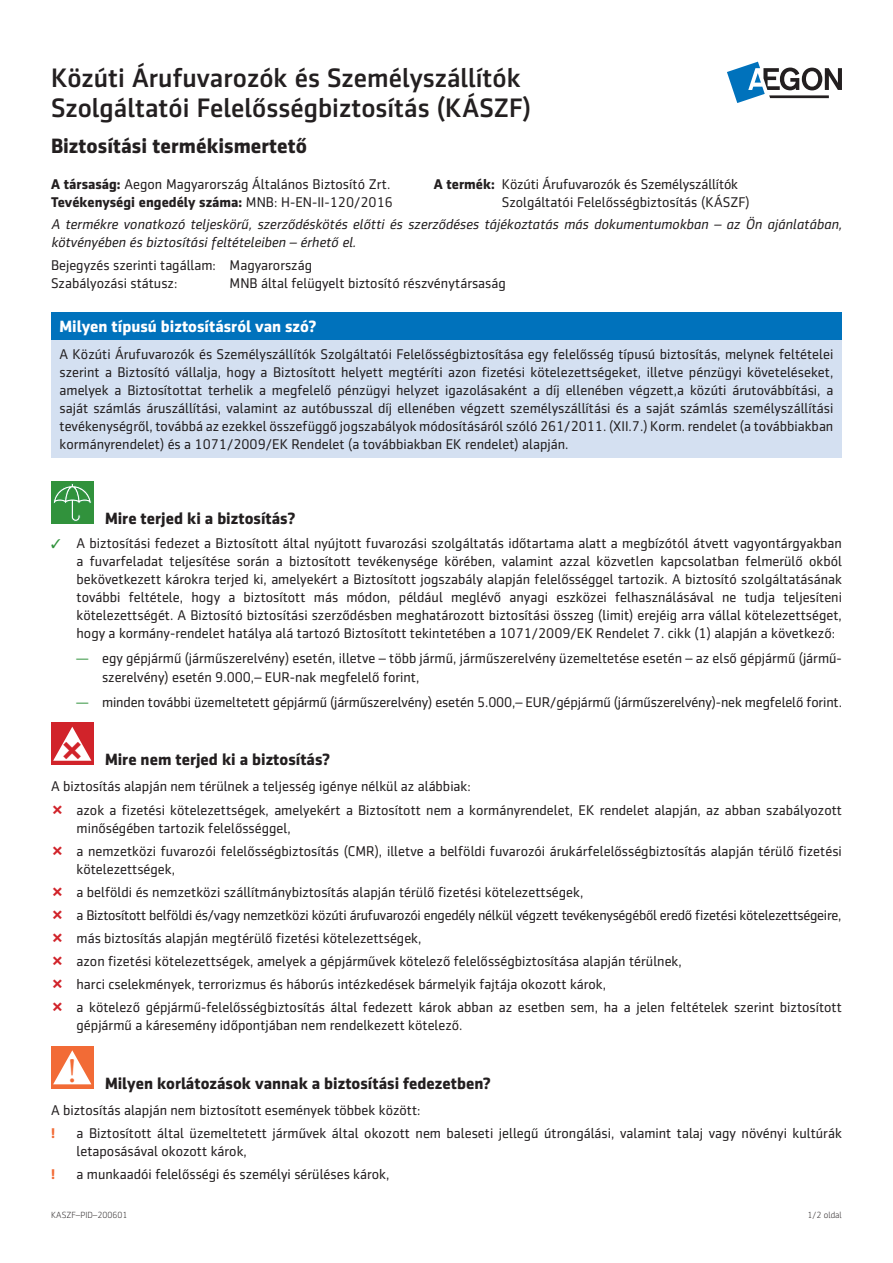
<style>
.page{position:relative;width:893px;height:1263px;background:#fff}
.page>*{position:absolute;margin:0;border:0;box-sizing:border-box;transform-origin:0 0}
.t1{font:500 27px/30px "Sentico Sans DT";color:#231f20}
.t2{font:700 21px "Sentico Sans DT";color:#231f20}
.t3{font:700 16.5px "Sentico Sans DT";color:#231f20}
.t4{font:700 16.5px "Sentico Sans DT";color:#fff}
.t5{font:14.25px/18px "Sentico Sans DT";color:#231f20}
.t6{font:italic 14.25px/18px "Sentico Sans DT";color:#231f20}
.t7{font:700 14.25px "Sentico Sans DT";color:#231f20}
.t8{font:700 14.25px "Sentico Sans DT";color:#f26b36}
.t9{font:300 9px "Sentico Sans DT";color:#231f20}
.s1{font-weight:700}
.s2{font-weight:400}
.s3{color:#31923c}
</style>
<div class="page">
<div style="left:51px;top:312px;width:791px;height:28px;background:#0072bc"></div>
<div style="left:51px;top:340px;width:791px;height:118px;background:#d4e0f1"></div>
<div style="left:51px;top:481px;width:43px;height:43px;background:#31923c"></div>
<svg style="left:53px;top:483px;width:38px;height:38px"></svg>
<div style="left:51px;top:722px;width:43px;height:43px;background:#d1232a"></div>
<div style="left:51px;top:1046px;width:43px;height:42px;background:#f26b36"></div>
<svg style="left:53px;top:1050px;width:38px;height:34px"></svg>
<svg style="left:727px;top:62px;width:115px;height:41px"></svg>
<svg style="left:53px;top:727px;width:38px;height:34px"></svg>
<h1 class="t1" style="left:51px;top:63px;width:482px">Közúti Árufuvarozók és Személyszállítók<br>Szolgáltatói Felelősségbiztosítás (KÁSZF)</h1>
<h2 class="t2" style="left:51px;top:134px;width:257px">Biztosítási termékismertető</h2>
<p class="t5" style="left:51px;top:175px;width:341px"><span class="s1">A társaság:</span> Aegon Magyarország Általános Biztosító Zrt.</p>
<p class="t5" style="left:434px;top:175px;width:306px"><span class="s1">A termék:</span> Közúti Árufuvarozók és Személyszállítók</p>
<p class="t7" style="left:51px;top:194px;width:343px">Tevékenységi engedély száma: <span class="s2">MNB: H-EN-II-120/2016</span></p>
<p class="t5" style="left:502px;top:193px;width:249px">Szolgáltatói Felelősségbiztosítás (KÁSZF)</p>
<p class="t6" style="left:51px;top:216px;width:792px">A termékre vonatkozó teljeskörű, szerződéskötés előtti és szerződéses tájékoztatás más dokumentumokban – az Ön ajánlatában, kötvényében és biztosítási feltételeiben – érhető el.</p>
<p class="t5" style="left:51px;top:256px;width:263px">Bejegyzés szerinti tagállam: Magyarország<br>Szabályozási státusz:</p>
<p class="t5" style="left:230px;top:274px;width:278px">MNB által felügyelt biztosító részvénytársaság</p>
<p class="t4" style="left:60px;top:317px;width:258px">Milyen típusú biztosításról van szó?</p>
<p class="t5" style="left:60px;top:345px;width:775px;text-align:justify">A Közúti Árufuvarozók és Személyszállítók Szolgáltatói Felelősségbiztosítása egy felelősség típusú biztosítás, melynek feltételei szerint a Biztosító vállalja, hogy a Biztosított helyett megtéríti azon fizetési kötelezettségeket, illetve pénzügyi követeléseket, amelyek a Biztosítottat terhelik a megfelelő pénzügyi helyzet igazolásaként a díj ellenében végzett,a közúti árutovábbítási, a saját számlás áruszállítási, valamint az autóbusszal díj ellenében végzett személyszállítási és a saját számlás személyszállítási tevékenységről, továbbá az ezekkel összefüggő jogszabályok módosításáról szóló 261/2011. (XII.7.) Korm. rendelet (a továbbiakban kormányrendelet) és a 1071/2009/EK Rendelet (a továbbiakban EK rendelet) alapján.</p>
<p class="t3" style="left:105px;top:508px;width:192px">Mire terjed ki a biztosítás?</p>
<p class="t5" style="left:77px;top:534px;width:767px;text-align:justify;text-indent:-26px"><span class="s3">✓</span> A biztosítási fedezet a Biztosított által nyújtott fuvarozási szolgáltatás időtartama alatt a megbízótól átvett vagyontárgyakban a fuvarfeladat teljesítése során a biztosított tevékenysége körében, valamint azzal közvetlen kapcsolatban felmerülő okból bekövetkezett károkra terjed ki, amelyekért a Biztosított jogszabály alapján felelősséggel tartozik. A biztosító szolgáltatásának további feltétele, hogy a biztosított más módon, például meglévő anyagi eszközei felhasználásával ne tudja teljesíteni kötelezettségét. A Biztosító biztosítási szerződésben meghatározott biztosítási összeg (limit) erejéig arra vállal kötelezettséget, hogy a kormány-rendelet hatálya alá tartozó Biztosított tekintetében a 1071/2009/EK Rendelet 7. cikk (1) alapján a következő:</p>
<p class="t5" style="left:102px;top:648px;width:741px;line-height:19.5px;text-indent:-26px"><span class="s3">—</span> egy gépjármű (járműszerelvény) esetén, illetve – több jármű, járműszerelvény üzemeltetése esetén – az első gépjármű (jármű&shy;szerelvény) esetén 9.000,– EUR-nak megfelelő forint,</p>
<p class="t5" style="left:77px;top:693px;width:767px"><span class="s3">—</span> minden további üzemeltetett gépjármű (járműszerelvény) esetén 5.000,– EUR/gépjármű (járműszerelvény)-nek megfelelő forint.</p>
<p class="t3" style="left:105px;top:750px;width:227px">Mire nem terjed ki a biztosítás?</p>
<p class="t5" style="left:77px;top:775px;width:767px;line-height:23.1px;text-indent:-26px">A biztosítás alapján nem térülnek a teljesség igénye nélkül az alábbiak:<br>azok a fizetési kötelezettségek, amelyekért a Biztosított nem a kormányrendelet, EK rendelet alapján, az abban szabályozott</p>
<p class="t5" style="left:77px;top:816px;width:767px;line-height:23.1px">minőségében tartozik felelősséggel,<br>a nemzetközi fuvarozói felelősségbiztosítás (CMR), illetve a belföldi fuvarozói árukárfelelősségbiztosítás alapján térülő fizetési</p>
<p class="t5" style="left:77px;top:857px;width:767px;line-height:23.1px">kötelezettségek,<br>a belföldi és nemzetközi szállítmánybiztosítás alapján térülő fizetési kötelezettségek,<br>a Biztosított belföldi és/vagy nemzetközi közúti árufuvarozói engedély nélkül végzett tevékenységéből eredő fizetési kötelezettségeire, más biztosítás alapján megtérülő fizetési kötelezettségek,<br>azon fizetési kötelezettségek, amelyek a gépjárművek kötelező felelősségbiztosítása alapján térülnek,<br>harci cselekmények, terrorizmus és háborús intézkedések bármelyik fajtája okozott károk,<br>a kötelező gépjármű-felelősségbiztosítás által fedezett károk abban az esetben sem, ha a jelen feltételek szerint biztosított</p>
<p class="t5" style="left:77px;top:1016px;width:388px">gépjármű a káresemény időpontjában nem rendelkezett kötelező.</p>
<p class="t3" style="left:68px;top:1073px;width:425px"><sup>!</sup> Milyen korlátozások vannak a biztosítási fedezetben?</p>
<p class="t5" style="left:51px;top:1101px;width:371px">A biztosítás alapján nem biztosított események többek között:</p>
<p class="t8" style="left:51px;top:1125px;width:6px">!</p>
<p class="t5" style="left:77px;top:1124px;width:767px">a Biztosított által üzemeltetett járművek által okozott nem baleseti jellegű útrongálási, valamint talaj vagy növényi kultúrák letaposásával okozott károk,</p>
<p class="t8" style="left:51px;top:1166px;width:6px">!</p>
<p class="t5" style="left:77px;top:1165px;width:315px">a munkaadói felelősségi és személyi sérüléses károk,</p>
<p class="t9" style="left:807px;top:1210px;width:36px">1/2 oldal</p>
<p class="t9" style="left:51px;top:1210px;width:78px">KASZF–PID–200601</p>
</div>
